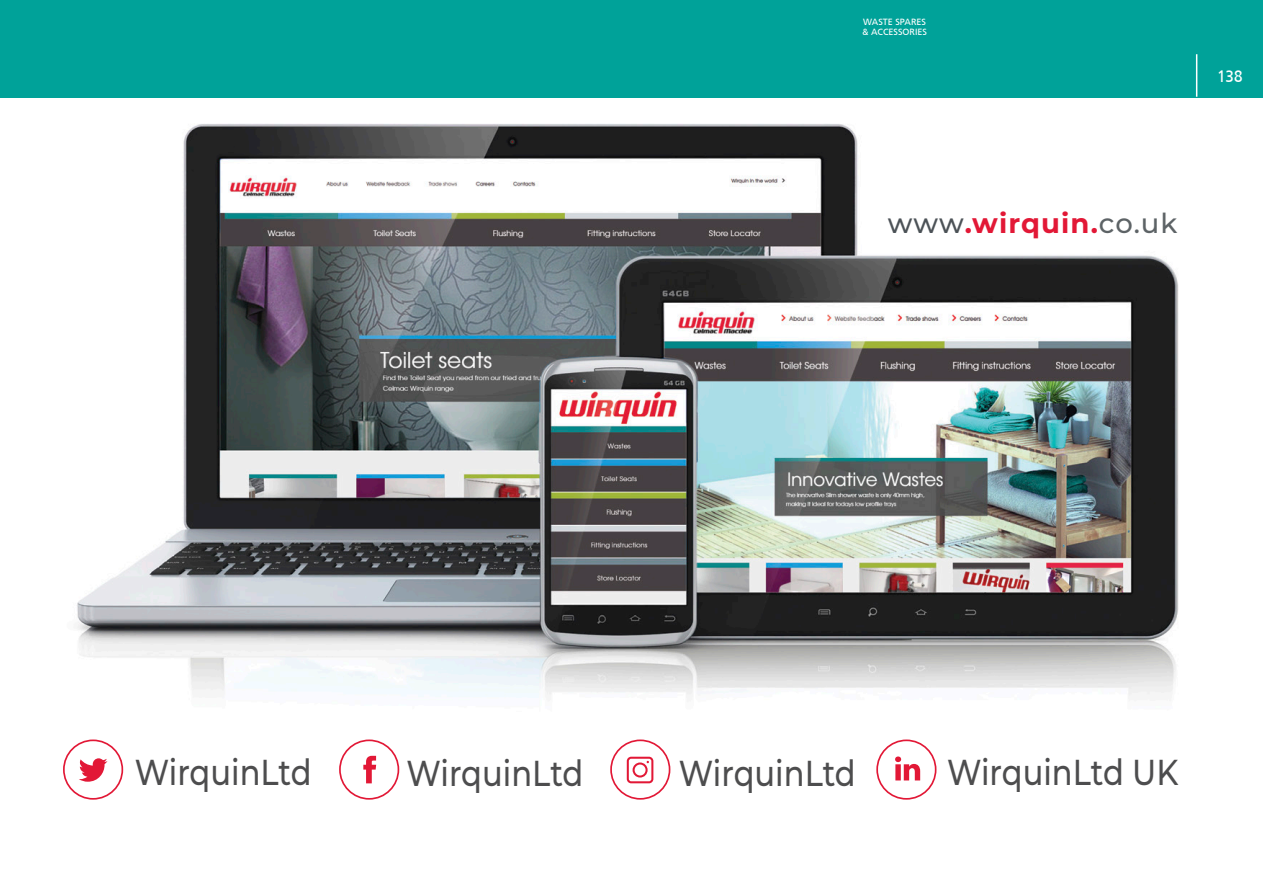
<style>
.page{position:relative;width:1263px;height:893px;background:#fff}
.page>*{position:absolute;margin:0;border:0;box-sizing:border-box;transform-origin:0 0}
.BODY_TEXT{font:500 36px "Montserrat";color:#4d4d4e;scale:.85 1}
.Titres{font:700 27.45px "Montserrat";letter-spacing:.04em;color:#e21836}
.t1{font:16.5px "Frutiger CE";color:#fff;scale:.92 1}
.t2{font:9px/10.8px "Frutiger CE";color:#fff}
.s1{font-weight:500;color:#4c5257}
.s2{font-weight:500;color:#5d6366}
</style>
<div class="page">
<div style="left:0;top:0;width:1263px;height:98px;background:#00a299"></div>
<hr style="left:1196px;top:54px;width:1px;height:43px;background:#fff">
<img style="left:77px;top:124px;width:1102px;height:651px">
<svg style="left:339px;top:739px;width:60px;height:61px"></svg>
<svg style="left:610px;top:739px;width:60px;height:61px"></svg>
<svg style="left:876px;top:739px;width:60px;height:61px"></svg>
<svg style="left:63px;top:739px;width:60px;height:61px"></svg>
<p class="t2" style="left:862px;top:16px;width:67px">WASTE SPARES &amp; ACCESSORIES</p>
<p class="t1" style="left:1217px;top:66px;width:29px">138</p>
<p class="Titres" style="left:888px;top:204px;width:291px"><span class="s1">www</span>.wirquin.<span class="s2">co.uk</span></p>
<p class="BODY_TEXT" style="left:135px;top:747px;width:210px">WirquinLtd</p>
<p class="BODY_TEXT" style="left:406px;top:748px;width:210px">WirquinLtd</p>
<p class="BODY_TEXT" style="left:679px;top:748px;width:210px">WirquinLtd</p>
<p class="BODY_TEXT" style="left:947px;top:747px;width:274px">WirquinLtd UK</p>
</div>
